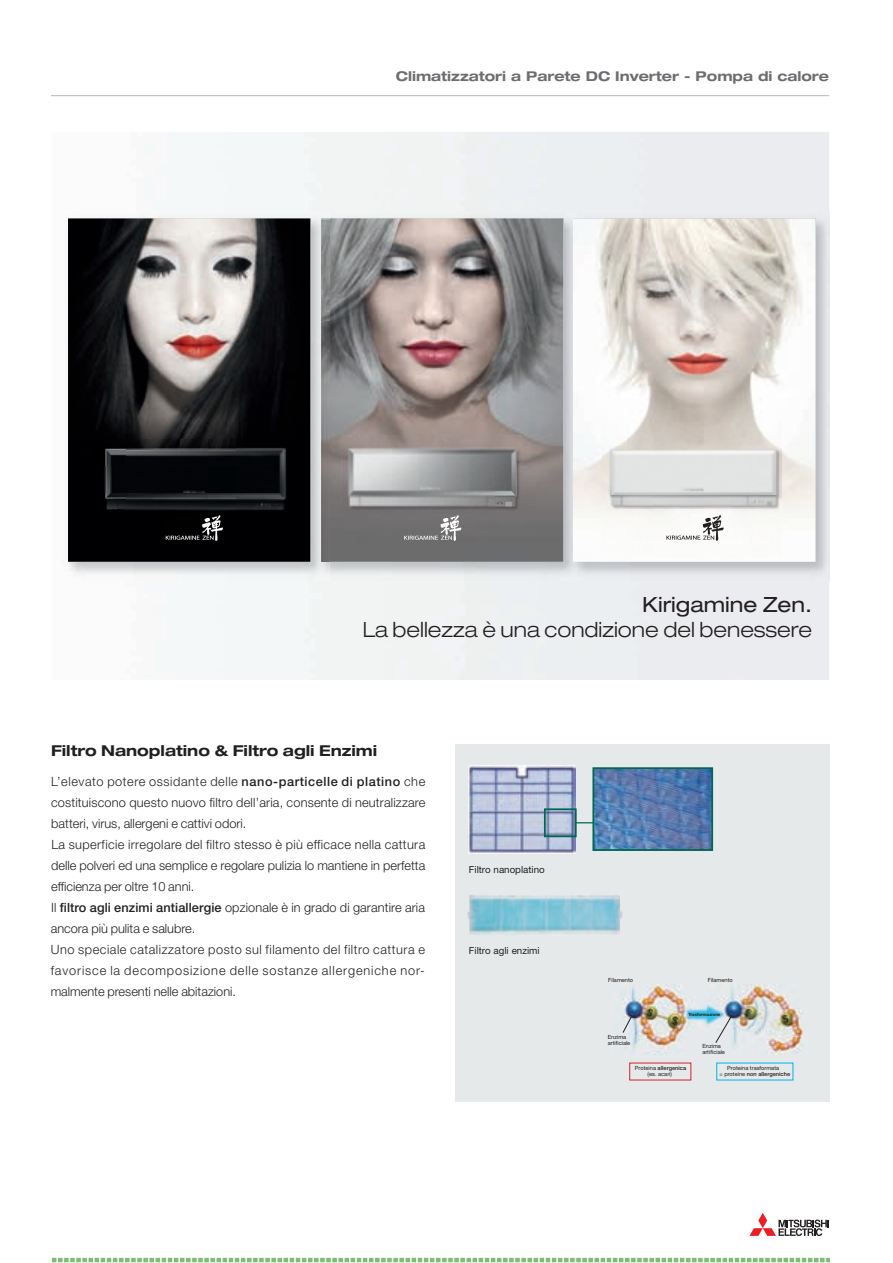
<style>
.page{position:relative;width:893px;height:1263px;background:#fff}
.page>*{position:absolute;margin:0;border:0;box-sizing:border-box;transform-origin:0 0}
.t1{font:300 expanded 21px "Helvetica Neue";color:#231f20}
.t2{font:expanded 21px "Helvetica Neue";color:#231f20}
.t3{font:700 expanded 15px "Helvetica Neue";color:#231f20}
.t4{font:700 expanded 13.5px "Helvetica Neue";color:#6c6d70}
.t5{font:300 12.75px/21px "Helvetica Neue";letter-spacing:.015em;color:#231f20}
.t6{font:9.75px "Helvetica Neue";color:#231f20}
.t7{font:5.7px/6.1px "Helvetica Neue";color:#231f20}
.t8{font:700 4.35px "Helvetica Neue";color:#231f20}
.s1{font-weight:500}
</style>
<div class="page">
<img style="left:330px;top:212px;width:500px;height:369px">
<img style="left:330px;top:218px;width:233px;height:344px">
<img style="left:341px;top:436px;width:181px;height:77px">
<img style="left:573px;top:219px;width:242px;height:343px">
<img style="left:602px;top:422px;width:180px;height:135px">
<img style="left:61px;top:212px;width:269px;height:369px">
<img style="left:321px;top:218px;width:9px;height:344px">
<img style="left:68px;top:218px;width:242px;height:344px">
<img style="left:99px;top:440px;width:192px;height:81px">
<div style="left:455px;top:744px;width:374px;height:357px;background:#e6e9ea"></div>
<img style="left:468px;top:895px;width:134px;height:40px">
<img style="left:469px;top:765px;width:107px;height:88px">
<img style="left:595px;top:770px;width:115px;height:78px">
<div style="left:592px;top:767px;width:121px;height:84px;border:2px solid #006951"></div>
<div style="left:544px;top:808px;width:33px;height:29px;border:2px solid #006951"></div>
<svg style="left:576px;top:822px;width:17px;height:1px"></svg>
<img style="left:622px;top:984px;width:182px;height:70px">
<svg style="left:623px;top:1016px;width:9px;height:17px"></svg>
<svg style="left:715px;top:1016px;width:17px;height:27px"></svg>
<svg style="left:51px;top:1257px;width:778px;height:6px"></svg>
<svg style="left:749px;top:1213px;width:80px;height:23px"></svg>
<hr style="left:51px;top:95px;width:778px;height:1px;background:#b6b7bb">
<svg style="left:666px;top:515px;width:58px;height:26px"></svg>
<svg style="left:404px;top:515px;width:57px;height:26px"></svg>
<svg style="left:166px;top:515px;width:57px;height:26px"></svg>
<p class="t4" style="left:396px;top:68px;width:435px">Climatizzatori a Parete DC Inverter - Pompa di calore</p>
<h1 class="t2" style="left:642px;top:592px;width:172px">Kirigamine Zen.</h1>
<h1 class="t1" style="left:363px;top:617px;width:451px">La bellezza è una condizione del benessere</h1>
<p class="t3" style="left:51px;top:741px;width:328px">Filtro Nanoplatino &amp; Filtro agli Enzimi</p>
<p class="t5" style="left:51px;top:770px;width:376px">L’elevato potere ossidante delle <span class="s1">nano-particelle di platino</span> che costituiscono questo nuovo filtro dell’aria, consente di neutralizzare batteri, virus, allergeni e cattivi odori.<br>La superficie irregolare del filtro stesso è più efficace nella cattura delle polveri ed una semplice e regolare pulizia lo mantiene in perfetta efficienza per oltre 10 anni.<br>Il <span class="s1">filtro agli enzimi antiallergie</span> opzionale è in grado di garantire aria ancora più pulita e salubre.<br>Uno speciale catalizzatore posto sul filamento del filtro cattura e favorisce la decomposizione delle sostanze allergeniche nor&shy;malmente presenti nelle abitazioni.</p>
<p class="t6" style="left:469px;top:863px;width:77px">Filtro nanoplatino</p>
<p class="t6" style="left:469px;top:944px;width:72px">Filtro agli enzimi</p>
<p class="t7" style="left:608px;top:977px;width:27px">Filamento</p>
<p class="t7" style="left:708px;top:977px;width:27px">Filamento</p>
<p class="t8" style="left:688px;top:1012px;width:34px">Trasformazione</p>
<p class="t7" style="left:608px;top:1034px;width:24px">Enzima artificiale</p>
<p class="t7" style="left:635px;top:1065px;width:53px;text-align:center">Proteina <span class="s1">allergenica </span>(es. acari)</p>
<p class="t7" style="left:702px;top:1043px;width:24px">Enzima artificiale</p>
<p class="t7" style="left:719px;top:1065px;width:72px;text-align:center">Proteina trasformata<br>= proteine <span class="s1">non allergeniche</span></p>
</div>
